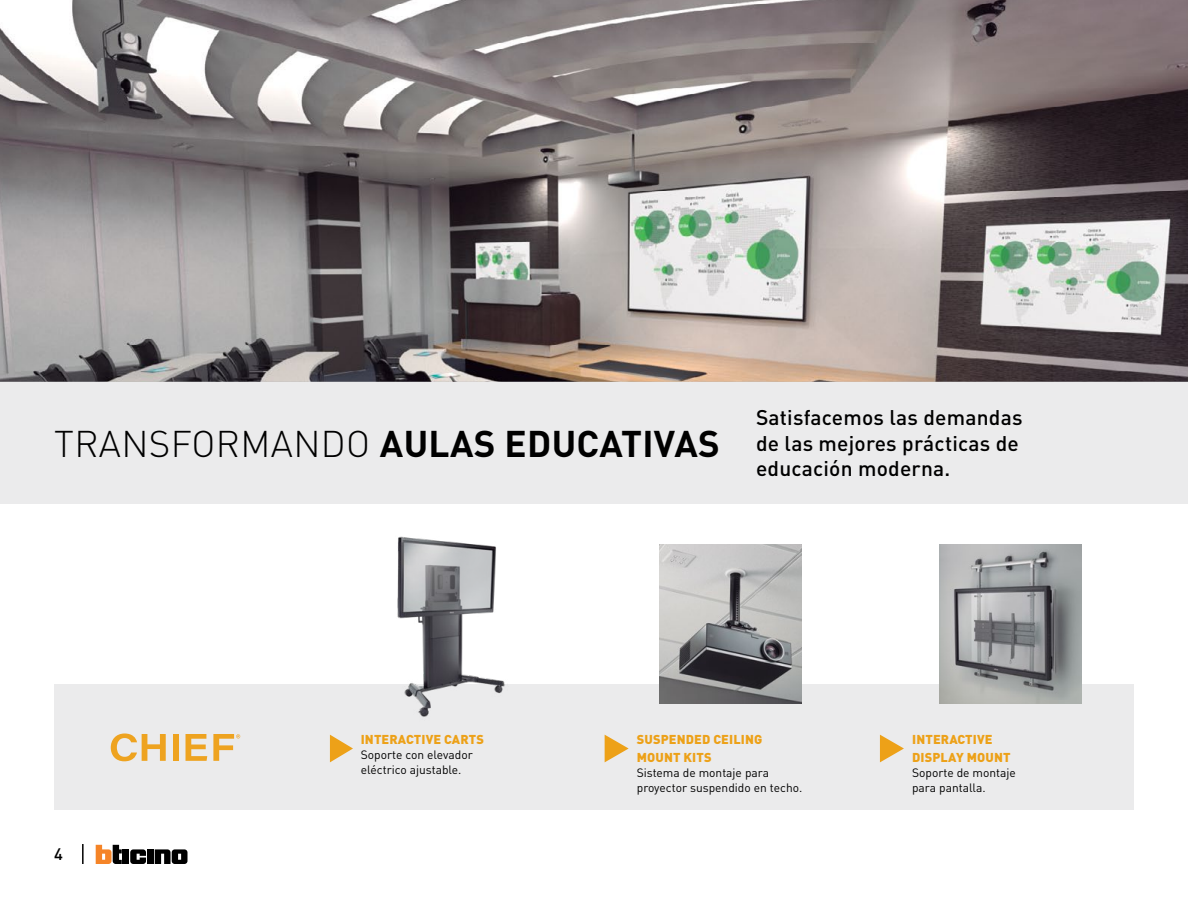
<style>
.page{position:relative;width:1188px;height:918px;background:#fff}
.page>*{position:absolute;margin:0;border:0;box-sizing:border-box;transform-origin:0 0}
.t1{font:700 36.75px "DIN Pro";letter-spacing:.01em;color:#000}
.t2{font:500 21px/25.5px "DIN Pro";letter-spacing:.01em;color:#000}
.t3{font:500 16.5px "DIN Pro";color:#000}
.t4{font:900 12.75px/17.7px "DIN Pro";letter-spacing:.01em;color:#eda118}
.t5{font:12px/15px "DIN Pro";color:#000}
.s1{font-weight:300}
</style>
<div class="page">
<img style="left:0;top:0;width:1188px;height:381px">
<div style="left:0;top:381px;width:1188px;height:123px;background:#ebebec"></div>
<div style="left:54px;top:684px;width:1080px;height:126px;background:#ebebec"></div>
<img style="left:940px;top:545px;width:141px;height:159px">
<img style="left:397px;top:536px;width:108px;height:181px">
<img style="left:660px;top:545px;width:141px;height:159px">
<hr style="left:82px;top:844px;width:2px;height:20px;background:#000">
<svg style="left:130px;top:849px;width:16px;height:15px"></svg>
<div style="left:147px;top:849px;width:7px;height:15px;background:#000"></div>
<div style="left:123px;top:849px;width:6px;height:15px;background:#000"></div>
<svg style="left:96px;top:845px;width:26px;height:19px"></svg>
<svg style="left:155px;top:849px;width:33px;height:15px"></svg>
<svg style="left:880px;top:735px;width:24px;height:27px"></svg>
<svg style="left:330px;top:735px;width:23px;height:27px"></svg>
<svg style="left:605px;top:735px;width:24px;height:27px"></svg>
<svg style="left:111px;top:734px;width:55px;height:27px"></svg>
<div style="left:173px;top:734px;width:6px;height:27px;background:#eea320"></div>
<svg style="left:186px;top:734px;width:21px;height:27px"></svg>
<svg style="left:213px;top:734px;width:27px;height:27px"></svg>
<h1 class="t1" style="left:54px;top:418px;width:667px"><span class="s1">TRANSFORMANDO</span> AULAS EDUCATIVAS</h1>
<h2 class="t2" style="left:756px;top:404px;width:268px">Satisfacemos las demandas de las mejores prácticas de educación moderna.</h2>
<h3 class="t3" style="left:54px;top:843px;width:10px">4</h3>
<p class="t4" style="left:361px;top:730px;width:125px">INTERACTIVE CARTS</p>
<p class="t5" style="left:361px;top:746px;width:114px">Soporte con elevador eléctrico ajustable.</p>
<p class="t4" style="left:637px;top:730px;width:127px">SUSPENDED CEILING<br>MOUNT KITS</p>
<p class="t5" style="left:637px;top:764px;width:167px">Sistema de montaje para proyector suspendido en techo.</p>
<p class="t4" style="left:912px;top:730px;width:100px">INTERACTIVE<br>DISPLAY MOUNT</p>
<p class="t5" style="left:912px;top:764px;width:105px">Soporte de montaje para pantalla.</p>
</div>
